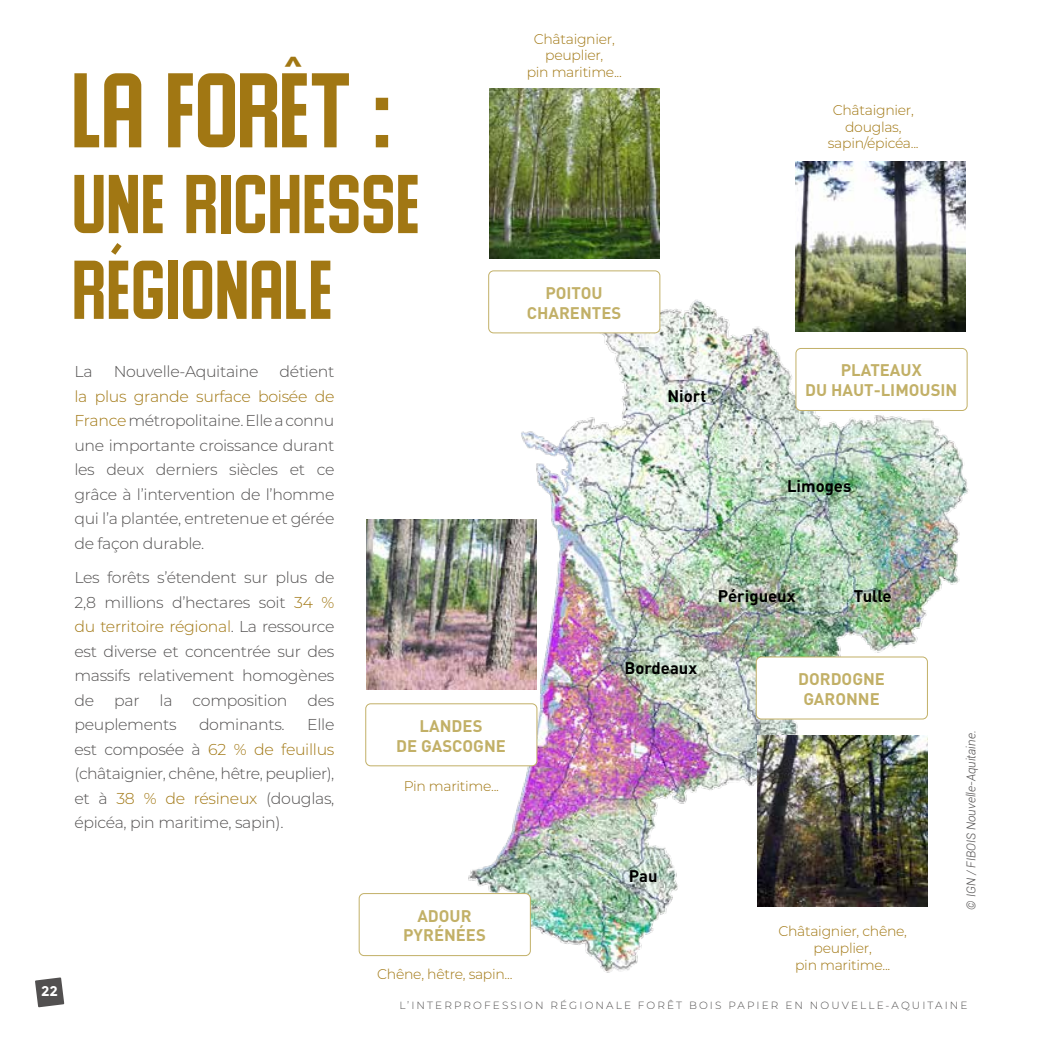
<style>
.page{position:relative;width:1042px;height:1042px;background:#fff}
.page>*{position:absolute;margin:0;border:0;box-sizing:border-box;transform-origin:0 0}
.t1{font:84.7px "Ponter";letter-spacing:.01em;color:#a17713}
.t2{font:66.5px/85.8px "Ponter";letter-spacing:.03em;color:#a17713}
.t3{font:900 35px "Roboto";color:#a17713;scale:.67 1}
.t4{font:700 16.62px/19.9px "DIN";color:#c2b067;text-align:center}
.t5{font:700 16.62px "DIN";color:#000}
.t6{font:300 15.75px/24.5px "Montserrat";letter-spacing:-.02em;color:#525050;text-align:justify}
.t7{font:300 14px/16.8px "Montserrat";letter-spacing:-.02em;color:#a17713;text-align:center}
.t8{font:700 14px "Montserrat";color:#fff}
.t9{font:italic 300 12.25px "Roboto";color:#525050;scale:.95 1}
.t10{font:300 10.5px "Montserrat";letter-spacing:.2em;color:#525050}
.s1{color:#a17713}
</style>
<div class="page">
<svg style="left:35px;top:977px;width:29px;height:30px"></svg>
<img style="left:457px;top:277px;width:512px;height:696px">
<div style="left:489px;top:271px;width:171px;height:62px;background:#fff;border-radius:5px"></div>
<div style="left:488px;top:270px;width:172px;height:63px;border:1px solid #c2b067;border-radius:5px"></div>
<div style="left:796px;top:348px;width:171px;height:62px;background:#fff;border-radius:5px"></div>
<div style="left:795px;top:348px;width:172px;height:63px;border:1px solid #c2b067;border-radius:5px"></div>
<div style="left:366px;top:704px;width:171px;height:62px;background:#fff;border-radius:5px"></div>
<div style="left:365px;top:703px;width:172px;height:63px;border:1px solid #c2b067;border-radius:5px"></div>
<div style="left:359px;top:893px;width:171px;height:62px;background:#fff;border-radius:5px"></div>
<div style="left:359px;top:893px;width:172px;height:63px;border:1px solid #c2b067;border-radius:5px"></div>
<div style="left:756px;top:657px;width:171px;height:62px;background:#fff;border-radius:5px"></div>
<div style="left:756px;top:656px;width:172px;height:63px;border:1px solid #c2b067;border-radius:5px"></div>
<img style="left:366px;top:519px;width:170px;height:170px">
<img style="left:489px;top:88px;width:170px;height:170px">
<img style="left:757px;top:736px;width:171px;height:170px">
<img style="left:795px;top:161px;width:171px;height:170px">
<h3 class="t3" style="left:265px;top:68px;width:19px;rotate:-90deg">&gt;</h3>
<h1 class="t1" style="left:74px;top:57px;width:319px">LA FORET :</h1>
<h2 class="t2" style="left:74px;top:160px;width:348px">UNE RICHESSE<br>REGIONALE</h2>
<p class="t7" style="left:527px;top:30px;width:97px">Châtaignier, peuplier,<br>pin maritime...</p>
<p class="t4" style="left:527px;top:282px;width:96px">POITOU<br>CHARENTES</p>
<p class="t7" style="left:828px;top:101px;width:92px">Châtaignier, douglas, sapin/épicéa...</p>
<p class="t6" style="left:74px;top:359px;width:20px">La</p>
<p class="t6" style="left:114px;top:359px;width:146px">Nouvelle-Aquitaine</p>
<p class="t6" style="left:280px;top:359px;width:56px">détient</p>
<p class="t6" style="left:74px;top:383px;width:261px"><span class="s1">la plus grande surface boisée de France</span> métropolitaine. Elle a connu une importante croissance durant les deux derniers siècles et ce grâce à l’intervention de l’homme qui l’a plantée, entretenue et gérée de façon durable.</p>
<p class="t6" style="left:74px;top:565px;width:261px">Les forêts s’étendent sur plus de 2,8 millions d’hectares soit <span class="s1">34 % du territoire régional</span>. La ressource est diverse et concentrée sur des massifs relativement homogènes de</p>
<p class="t6" style="left:114px;top:687px;width:27px">par</p>
<p class="t6" style="left:160px;top:687px;width:14px">la</p>
<p class="t6" style="left:193px;top:687px;width:96px">composition</p>
<p class="t6" style="left:307px;top:687px;width:28px">des</p>
<p class="t6" style="left:74px;top:712px;width:104px">peuplements</p>
<p class="t6" style="left:199px;top:712px;width:87px">dominants.</p>
<p class="t6" style="left:74px;top:712px;width:261px;text-indent:233px">Elle est composée à <span class="s1">62 % de feuillus </span>(châtaignier, chêne, hêtre, peuplier), et à <span class="s1">38 % de résineux</span> (douglas, épicéa, pin maritime, sapin).</p>
<p class="t8" style="left:41px;top:982px;width:18px">22</p>
<p class="t4" style="left:396px;top:715px;width:111px">LANDES<br>DE GASCOGNE</p>
<p class="t7" style="left:404px;top:777px;width:97px">Pin maritime...</p>
<p class="t4" style="left:403px;top:905px;width:84px">ADOUR<br>PYRÉNÉES</p>
<p class="t7" style="left:377px;top:965px;width:137px">Chêne, hêtre, sapin...</p>
<p class="t5" style="left:667px;top:385px;width:40px">Niort</p>
<p class="t4" style="left:805px;top:360px;width:154px">PLATEAUX<br>DU HAUT-LIMOUSIN</p>
<p class="t5" style="left:787px;top:475px;width:66px">Limoges</p>
<p class="t5" style="left:718px;top:585px;width:79px">Périgueux</p>
<p class="t5" style="left:854px;top:585px;width:39px">Tulle</p>
<p class="t5" style="left:624px;top:657px;width:74px">Bordeaux</p>
<p class="t4" style="left:798px;top:668px;width:88px">DORDOGNE<br>GARONNE</p>
<p class="t5" style="left:629px;top:865px;width:30px">Pau</p>
<p class="t7" style="left:778px;top:922px;width:130px">Châtaignier, chêne, peuplier,<br>pin maritime...</p>
<p class="t9" style="left:962px;top:909px;width:190px;rotate:-90deg">© IGN / FIBOIS Nouvelle-Aquitaine.</p>
<p class="t10" style="left:399px;top:998px;width:569px">L’INTERPROFESSION RÉGIONALE FORÊT BOIS PAPIER EN NOUVELLE-AQUITAINE</p>
</div>
